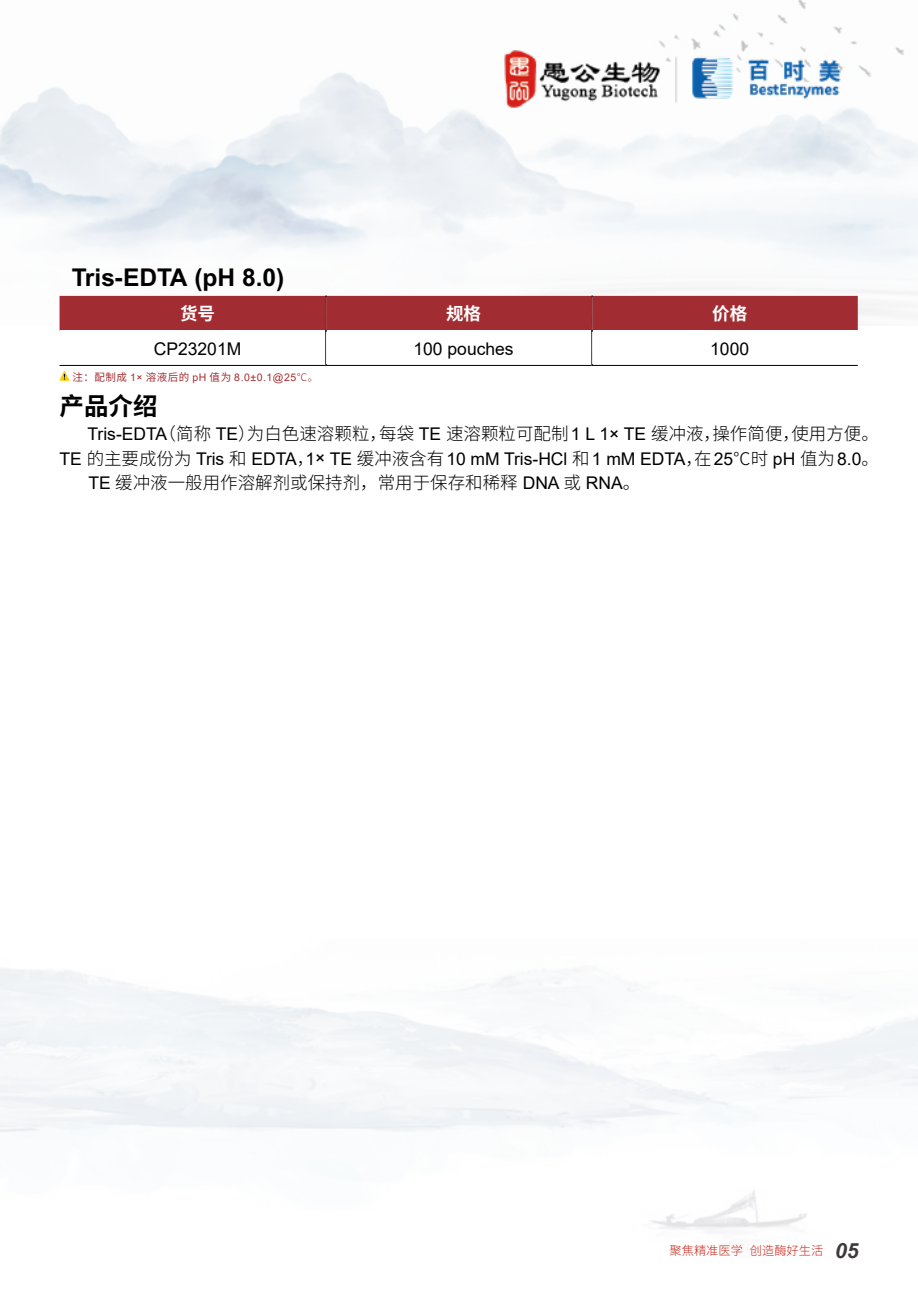
<style>
.page{position:relative;width:918px;height:1290px;background:#fff}
.page>*{position:absolute;margin:0;border:0;box-sizing:border-box;transform-origin:0 0}
.t1{font:700 24.5px "Arial";color:#000}
.t2{font:700 24.5px "Noto Sans Hans";color:#000}
.t3{font:300 17.5px "Noto Sans Hans";color:#000}
.t4{font:17.5px "Arial";color:#000}
.t5{font:700 17.5px "Noto Sans Hans";color:#fff}
.t6{font:300 12.25px "Noto Sans Hans";color:#c9271d}
.t7{font:10.5px "Arial";color:#a12d32}
.s1{font-family:"Noto Sans Hans"}
.s2{font-family:"Noto Sans Hans";font-weight:300}
.s3{font-family:"Arial";font-weight:400}
.s4{font-family:"Arial";font-weight:700;font-style:italic;font-size:21px;color:#3e3a39}
</style>
<div class="page">
<img style="left:501px;top:49px;width:353px;height:58px">
<svg style="left:60px;top:296px;width:798px;height:69px"></svg>
<hr style="left:60px;top:365px;width:266px;height:1px;background:#000">
<hr style="left:326px;top:365px;width:266px;height:1px;background:#000">
<hr style="left:592px;top:365px;width:266px;height:1px;background:#000">
<svg style="left:59px;top:371px;width:11px;height:10px"></svg>
<h1 class="t1" style="left:72px;top:263px;width:214px">Tris-EDTA (pH 8.0)</h1>
<p class="t5" style="left:180px;top:304px;width:36px">货号</p>
<p class="t5" style="left:446px;top:304px;width:36px">规格</p>
<p class="t5" style="left:712px;top:304px;width:36px">价格</p>
<p class="t4" style="left:154px;top:337px;width:89px">CP23201M</p>
<p class="t4" style="left:413px;top:337px;width:102px">100 pouches</p>
<p class="t4" style="left:710px;top:337px;width:40px">1000</p>
<p class="t7" style="left:72px;top:370px;width:247px"><span class="s1">注：配制成</span> 1× <span class="s1">溶液后的</span> pH <span class="s1">值为</span> 8.0±0.1@25<span class="s2">℃。</span></p>
<h1 class="t2" style="left:60px;top:392px;width:99px">产品介绍</h1>
<p class="t3" style="left:88px;top:424px;width:793px"><span class="s3">Tris-EDTA</span>（简称 <span class="s3">TE</span>）为白色速溶颗粒，每袋 <span class="s3">TE</span> 速溶颗粒可配制<span class="s3">1 L 1× TE</span> 缓冲液，操作简便，使用方便。</p>
<p class="t4" style="left:60px;top:446px;width:821px">TE <span class="s2">的主要成份为</span> Tris <span class="s2">和</span> EDTA<span class="s2">，</span>1× TE <span class="s2">缓冲液含有</span>10 mM Tris-HCl <span class="s2">和</span>1 mM EDTA<span class="s2">，在</span>25<span class="s2">℃时</span> pH <span class="s2">值为</span>8.0<span class="s2">。</span></p>
<p class="t3" style="left:88px;top:473px;width:553px"><span class="s3">TE</span> 缓冲液一般用作溶解剂或保持剂，常用于保存和稀释 <span class="s3">DNA</span> 或 <span class="s3">RNA</span>。</p>
<p class="t6" style="left:669px;top:1243px;width:190px">聚焦精准医学 创造酶好生活 <span class="s4">05</span></p>
</div>
